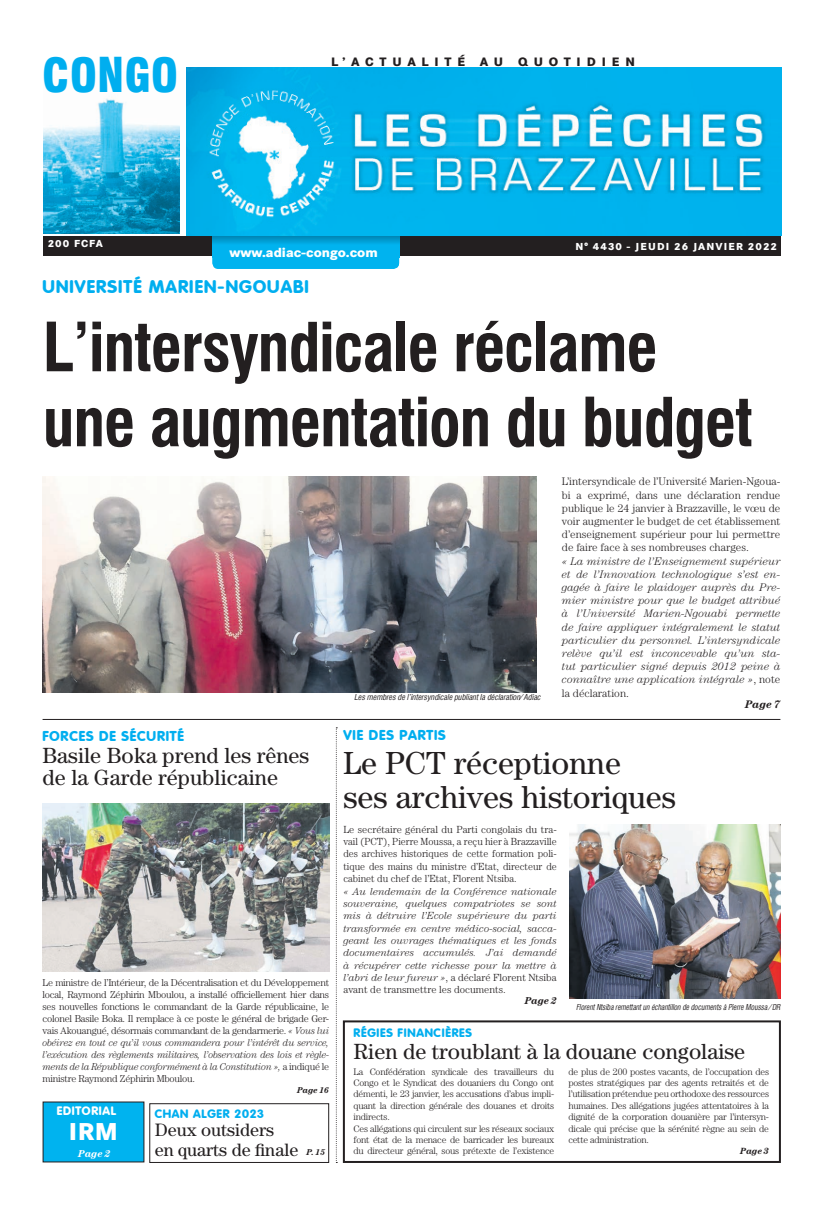
<style>
.page{position:relative;width:823px;height:1205px;background:#fff}
.page>*{position:absolute;margin:0;border:0;box-sizing:border-box;transform-origin:0 0}
.t1{font:700 66px/75px "Corporate Condensed";letter-spacing:-.02em;color:#231f20}
.t2{font:900 46px "Corporate Condensed";color:#00aeef}
.t3{font:32px/34px "Century";color:#231f20}
.t4{font:800 24px "Corporate SBQ";color:#fff}
.t5{font:22px/22px "Century";color:#231f20}
.t6{font:18px/20px "Century";color:#231f20}
.t7{font:800 18px "Corporate Rounded";letter-spacing:.06em;color:#00aeef}
.t8{font:800 14px "Corporate Rounded";letter-spacing:.06em;color:#00aeef}
.t9{font:800 13px "Corporate SBQ";color:#fff}
.t10{font:800 12px "Corporate Rounded";letter-spacing:.06em;color:#00aeef}
.t11{font:800 12px "Corporate SBQ";letter-spacing:.485em;color:#231f20}
.t12{font:800 12px "Corporate Rounded";letter-spacing:.06em;color:#fff}
.t13{font:italic 300 11px/13.2px "Century";color:#231f20;text-align:justify}
.t14{font:300 11px/13.2px "Century";color:#231f20;text-align:justify}
.t15{font:italic 700 11px "Century";color:#231f20}
.t16{font:italic 300 10.3px/12.4px "Century";color:#231f20;text-align:justify}
.t17{font:300 10.3px/12.4px "Century";color:#231f20;text-align:justify}
.t18{font:300 10px/12px "Century";letter-spacing:-.025em;color:#231f20;text-align:justify}
.t19{font:800 10px "Corporate SBQ";letter-spacing:.1em;color:#fff}
.t20{font:italic 700 10px "Century";color:#231f20}
.t21{font:italic 700 10px "Century";color:#fff}
.t22{font:300 9.5px/11.4px "Century";letter-spacing:-.025em;color:#231f20}
.t23{font:italic 700 9px "Century";color:#231f20}
.t24{font:italic 700 8.5px "Century";color:#231f20}
.t25{font:italic 8px "Corporate Condensed";color:#231f20;scale:.9 1}
.t26{font:italic 8px "Corporate Condensed";color:#231f20}
.s1{font-style:italic}
.s2{font-style:normal}
</style>
<div class="page">
<div style="left:43px;top:236px;width:737px;height:19px;background:#231f20"></div>
<img style="left:43px;top:98px;width:136px;height:135px">
<img style="left:186px;top:67px;width:594px;height:169px">
<div style="left:212px;top:257px;width:187px;height:12px;background:#00b3ef"></div>
<svg style="left:212px;top:236px;width:187px;height:21px;background:#00a8e1"></svg>
<img style="left:43px;top:476px;width:493px;height:217px">
<hr style="left:43px;top:719px;width:737px;height:1px;background:#231f20">
<img style="left:569px;top:824px;width:211px;height:174px">
<div style="left:342px;top:1020px;width:438px;height:143px;border:2px solid #231f20"></div>
<svg style="left:335px;top:727px;width:2px;height:436px"></svg>
<div style="left:43px;top:1102px;width:101px;height:60px;background:#00b3ef"></div>
<div style="left:149px;top:1103px;width:180px;height:60px;border:1px solid #231f20"></div>
<img style="left:43px;top:803px;width:286px;height:168px">
<h2 class="t2" style="left:42px;top:48px;width:137px">CONGO</h2>
<p class="t11" style="left:331px;top:54px;width:305px">L’ACTUALITÉ AU QUOTIDIEN</p>
<p class="t19" style="left:48px;top:237px;width:57px">200 FCFA</p>
<h3 class="t9" style="left:229px;top:245px;width:150px">www.adiac-congo.com</h3>
<p class="t19" style="left:575px;top:240px;width:203px">N° 4430 - JEUDI 26 JANVIER 2022</p>
<h3 class="t7" style="left:43px;top:276px;width:268px">UNIVERSITÉ MARIEN-NGOUABI</h3>
<h1 class="t1" style="left:43px;top:310px;width:711px">L’intersyndicale réclame une augmentation du budget</h1>
<h3 class="t8" style="left:43px;top:727px;width:143px">FORCES DE SÉCURITÉ</h3>
<h3 class="t5" style="left:43px;top:743px;width:268px">Basile Boka prend les rênes de la Garde républicaine</h3>
<p class="t18" style="left:43px;top:977px;width:288px">Le ministre de l’Intérieur, de la Décentralisation et du Développement local, Raymond Zéphirin Mboulou, a installé officiellement hier dans ses nouvelles fonctions le commandant de la Garde républicaine, le colonel Basile Boka. Il remplace à ce poste le général de brigade Ger&shy;vais Akouangué, désormais commandant de la gendarmerie. <span class="s1">« Vous lui obéirez en tout ce qu’il vous commandera pour l’intérêt du service, l’exécution des règlements militaires, l’observation des lois et règle&shy;ments de la République conformément à la Constitution »,</span> a indiqué le ministre Raymond Zéphirin Mboulou.</p>
<p class="t24" style="left:297px;top:1085px;width:34px">Page 16</p>
<p class="t12" style="left:57px;top:1103px;width:61px">EDITORIAL</p>
<h3 class="t4" style="left:69px;top:1116px;width:51px">IRM</h3>
<p class="t21" style="left:78px;top:1148px;width:34px">Page 2</p>
<p class="t10" style="left:154px;top:1106px;width:111px">CHAN ALGER 2023</p>
<h3 class="t6" style="left:154px;top:1119px;width:145px">Deux outsiders<br>en quarts de finale</h3>
<p class="t24" style="left:306px;top:1147px;width:20px">P. 15</p>
<p class="t26" style="left:354px;top:693px;width:188px">Les membres de l’intersyndicale publiant la déclaration/ Adiac</p>
<p class="t14" style="left:561px;top:475px;width:220px">L’intersyndicale de l’Université Marien-Ngoua&shy;bi a exprimé, dans une déclaration rendue publique le 24 janvier à Brazzaville, le vœu de voir augmenter le budget de cet établissement d’enseignement supérieur pour lui permettre de faire face à ses nombreuses charges.</p>
<p class="t13" style="left:561px;top:554px;width:220px">« La ministre de l’Enseignement supérieur et de l’Innovation technologique s’est en&shy;gagée à faire le plaidoyer auprès du Pre&shy;mier ministre pour que le budget attribué à l’Université Marien-Ngouabi permette de faire appliquer intégralement le statut particulier du personnel. L’intersyndicale relève qu’il est inconcevable qu’un sta&shy;tut particulier signé depuis 2012 peine à connaître une application intégrale »<span class="s2">, note la déclaration.</span></p>
<p class="t15" style="left:744px;top:697px;width:37px">Page 7</p>
<h3 class="t8" style="left:343px;top:726px;width:104px">VIE DES PARTIS</h3>
<h3 class="t3" style="left:343px;top:745px;width:334px">Le PCT réceptionne<br>ses archives historiques</h3>
<p class="t17" style="left:343px;top:823px;width:215px">Le secrétaire général du Parti congolais du tra&shy;vail (PCT), Pierre Moussa, a reçu hier à Brazzaville des archives historiques de cette formation poli&shy;tique des mains du ministre d’Etat, directeur de cabinet du chef de l’Etat, Florent Ntsiba.</p>
<p class="t16" style="left:343px;top:885px;width:215px">« Au lendemain de la Conférence nationale souveraine, quelques compatriotes se sont mis à détruire l’Ecole supérieure du parti transformée en centre médico-social, sacca&shy;geant les ouvrages thématiques et les fonds documentaires accumulés. J’ai demandé à récupérer cette richesse pour la mettre à l’abri de leur fureur »<span class="s2">, a déclaré Florent Ntsiba avant de transmettre les documents.</span></p>
<p class="t20" style="left:524px;top:995px;width:34px">Page 2</p>
<p class="t25" style="left:576px;top:1003px;width:228px">Florent Ntsiba remettant un échantillon de documents à Pierre Moussa / DR</p>
<p class="t10" style="left:353px;top:1025px;width:120px">RÉGIES FINANCIÈRES</p>
<h3 class="t5" style="left:353px;top:1040px;width:393px">Rien de troublant à la douane congolaise</h3>
<p class="t22" style="left:353px;top:1065px;width:202px">La Confédération syndicale des travailleurs du Congo et le Syndicat des douaniers du Congo ont démenti, le 23 janvier, les accusations d’abus impli&shy;quant la direction générale des douanes et droits indirects.<br>Ces allégations qui circulent sur les réseaux sociaux font état de la menace de barricader les bureaux du directeur général, sous prétexte de l’existence</p>
<p class="t22" style="left:568px;top:1065px;width:202px;text-align:justify">de plus de 200 postes vacants, de l’occupation des postes stratégiques par des agents retraités et de l’utilisation prétendue peu orthodoxe des ressources humaines. Des allégations jugées attentatoires à la dignité de la corporation douanière par l’intersyn&shy;dicale qui précise que la sérénité règne au sein de cette administration.</p>
<p class="t23" style="left:739px;top:1145px;width:30px">Page 3</p>
</div>
